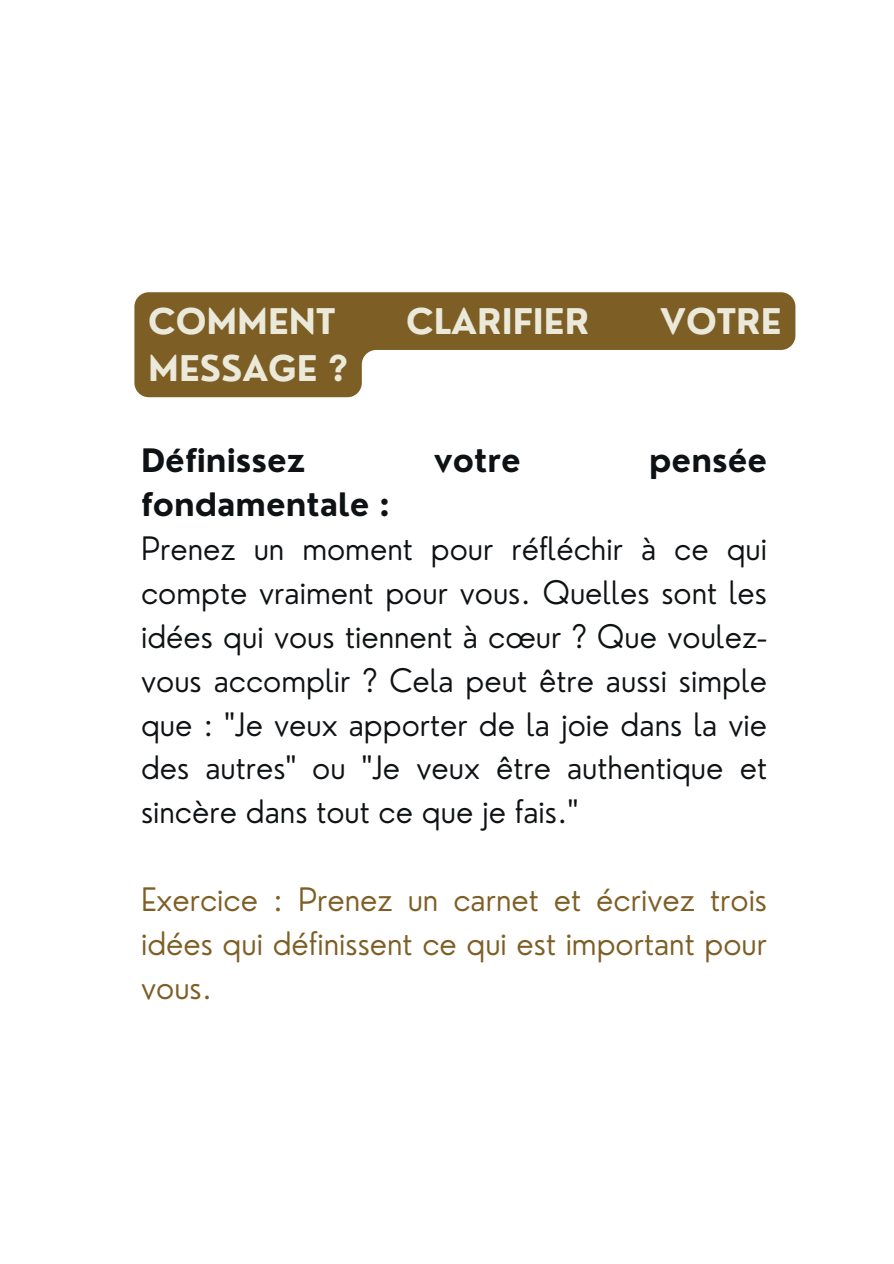
<style>
.page{position:relative;width:894px;height:1264px;background:#fff}
.page>*{position:absolute;margin:0;border:0;box-sizing:border-box;transform-origin:0 0}
.t1{font:700 34.5px "Nourd";color:#ebe9da}
.t2{font:300 31.5px/43.8px "Nourd";color:#0f1214;text-align:justify}
.t3{font:300 31.5px/43.8px "Nourd";color:#7d5e25;text-align:justify}
.t4{font:700 31.5px "Nourd";color:#0f1214}
</style>
<div class="page">
<svg style="left:134px;top:292px;width:661px;height:105px;fill:#7d5e25"></svg>
<p class="t1" style="left:148px;top:299px;width:189px">COMMENT</p>
<p class="t1" style="left:406px;top:299px;width:184px">CLARIFIER</p>
<p class="t1" style="left:660px;top:299px;width:123px">VOTRE</p>
<p class="t1" style="left:148px;top:347px;width:201px">MESSAGE ?</p>
<p class="t4" style="left:141px;top:440px;width:166px">Définissez</p>
<p class="t4" style="left:433px;top:440px;width:89px">votre</p>
<p class="t4" style="left:649px;top:440px;width:119px">pensée</p>
<p class="t4" style="left:141px;top:484px;width:250px">fondamentale :</p>
<p class="t2" style="left:141px;top:526px;width:627px">Prenez un moment pour réfléchir à ce qui compte vraiment pour vous. Quelles sont les idées qui vous tiennent à cœur ? Que voulez&shy;vous accomplir ? Cela peut être aussi simple que : "Je veux apporter de la joie dans la vie des autres" ou "Je veux être authentique et sincère dans tout ce que je fais."</p>
<p class="t3" style="left:141px;top:877px;width:627px">Exercice : Prenez un carnet et écrivez trois idées qui définissent ce qui est important pour vous.</p>
</div>
